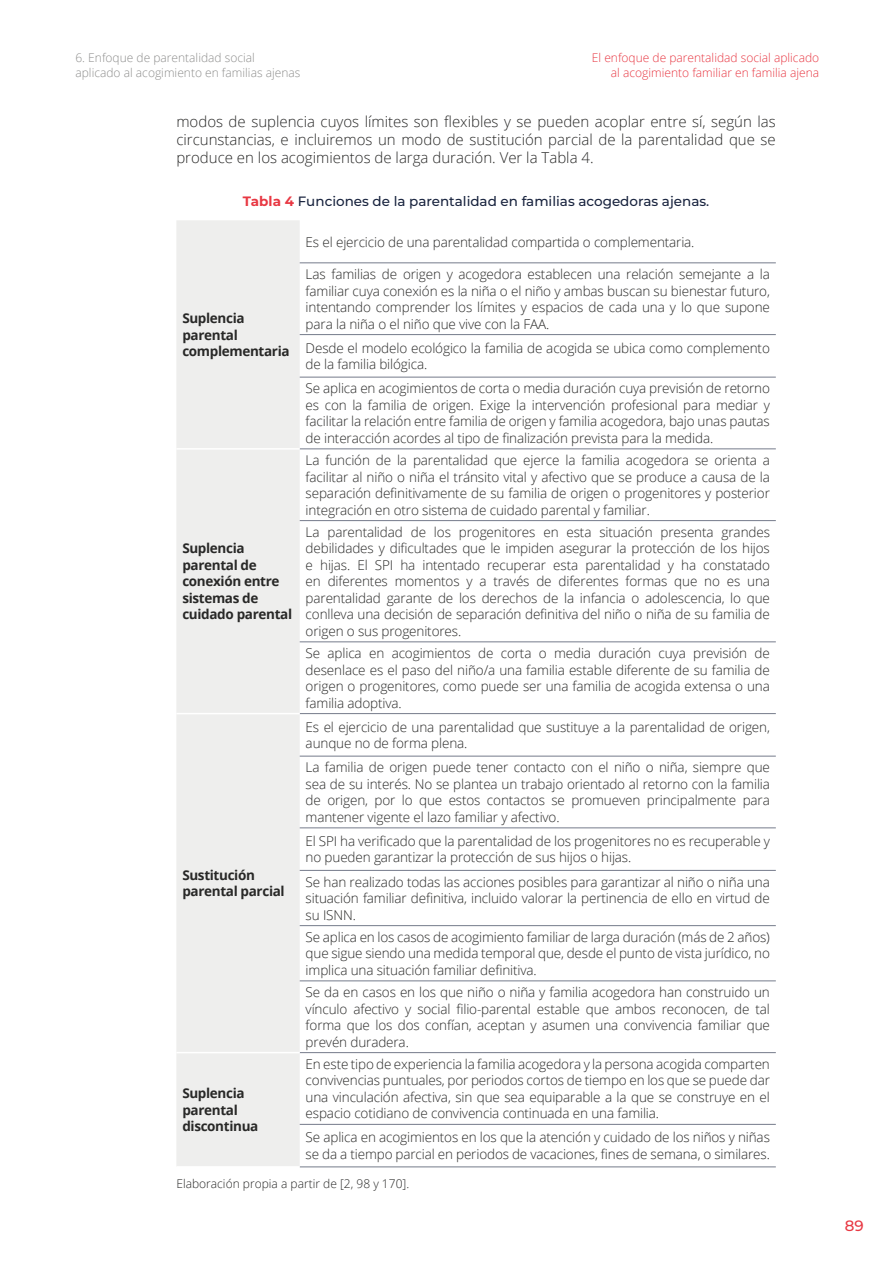
<style>
.page{position:relative;width:893px;height:1263px;background:#fff}
.page>*{position:absolute;margin:0;border:0;box-sizing:border-box;transform-origin:0 0}
.t1{font:300 15px/18px "Open Sans";color:#282827;text-align:justify}
.t2{font:500 15px "Montserrat";color:#e83843}
.t3{font:300 13.5px/16.5px "Open Sans";letter-spacing:-.01em;color:#282827;text-align:justify}
.t4{font:700 13.5px/16.5px "Open Sans";letter-spacing:-.025em;color:#282827}
.t5{font:500 13.5px "Montserrat";color:#18233e}
.t6{font:300 12px/15px "Open Sans";color:#e83843;text-align:right}
.t7{font:300 12px/15px "Open Sans";color:#8e8e8d}
.t8{font:300 12px "Open Sans";color:#282827}
.s1{font-weight:700;color:#e83843}
</style>
<div class="page">
<div style="left:176px;top:220px;width:124px;height:946px;background:#eeeeed"></div>
<hr style="left:300px;top:262px;width:476px;height:1px;background:#757b8b">
<hr style="left:300px;top:334px;width:476px;height:1px;background:#757b8b">
<hr style="left:300px;top:377px;width:476px;height:1px;background:#757b8b">
<hr style="left:300px;top:448px;width:476px;height:1px;background:#757b8b">
<hr style="left:300px;top:520px;width:476px;height:1px;background:#757b8b">
<hr style="left:300px;top:641px;width:476px;height:1px;background:#757b8b">
<hr style="left:300px;top:713px;width:476px;height:1px;background:#757b8b">
<hr style="left:300px;top:756px;width:476px;height:1px;background:#757b8b">
<hr style="left:300px;top:827px;width:476px;height:1px;background:#757b8b">
<hr style="left:300px;top:870px;width:476px;height:1px;background:#757b8b">
<hr style="left:300px;top:925px;width:476px;height:1px;background:#757b8b">
<hr style="left:300px;top:980px;width:476px;height:1px;background:#757b8b">
<hr style="left:300px;top:1052px;width:476px;height:1px;background:#757b8b">
<hr style="left:300px;top:1124px;width:476px;height:1px;background:#757b8b">
<hr style="left:300px;top:1166px;width:476px;height:1px;background:#757b8b">
<hr style="left:176px;top:448px;width:124px;height:2px;background:#fff">
<hr style="left:176px;top:713px;width:124px;height:1px;background:#fff">
<hr style="left:176px;top:1052px;width:124px;height:1px;background:#fff">
<p class="t7" style="left:75px;top:50px;width:226px">6. Enfoque de parentalidad social aplicado al acogimiento en familias ajenas</p>
<p class="t6" style="left:592px;top:50px;width:229px">El enfoque de parentalidad social aplicado al acogimiento familiar en familia ajena</p>
<p class="t1" style="left:176px;top:112px;width:601px">modos de suplencia cuyos límites son flexibles y se pueden acoplar entre sí, según las circunstancias, e incluiremos un modo de sustitución parcial de la parentalidad que se produce en los acogimientos de larga duración. Ver la Tabla 4.</p>
<p class="t5" style="left:243px;top:191px;width:468px"><span class="s1">Tabla 4</span> Funciones de la parentalidad en familias acogedoras ajenas.</p>
<p class="t4" style="left:182px;top:310px;width:109px">Suplencia parental complementaria</p>
<p class="t4" style="left:182px;top:540px;width:111px">Suplencia parental de conexión entre sistemas de cuidado parental</p>
<p class="t4" style="left:182px;top:866px;width:104px">Sustitución parental parcial</p>
<p class="t3" style="left:306px;top:233px;width:390px">Es el ejercicio de una parentalidad compartida o complementaria.</p>
<p class="t3" style="left:306px;top:266px;width:466px">Las familias de origen y acogedora establecen una relación semejante a la familiar cuya conexión es la niña o el niño y ambas buscan su bienestar futuro, intentando comprender los límites y espacios de cada una y lo que supone para la niña o el niño que vive con la FAA.</p>
<p class="t3" style="left:306px;top:339px;width:466px">Desde el modelo ecológico la familia de acogida se ubica como complemento de la familia bilógica.</p>
<p class="t3" style="left:306px;top:380px;width:466px">Se aplica en acogimientos de corta o media duración cuya previsión de retorno es con la familia de origen. Exige la intervención profesional para mediar y facilitar la relación entre familia de origen y familia acogedora, bajo unas pautas de interacción acordes al tipo de finalización prevista para la medida.</p>
<p class="t3" style="left:306px;top:452px;width:466px">La función de la parentalidad que ejerce la familia acogedora se orienta a facilitar al niño o niña el tránsito vital y afectivo que se produce a causa de la separación definitivamente de su familia de origen o progenitores y posterior integración en otro sistema de cuidado parental y familiar.</p>
<p class="t3" style="left:306px;top:523px;width:466px">La parentalidad de los progenitores en esta situación presenta grandes debilidades y dificultades que le impiden asegurar la protección de los hijos e hijas. El SPI ha intentado recuperar esta parentalidad y ha constatado en diferentes momentos y a través de diferentes formas que no es una parentalidad garante de los derechos de la infancia o adolescencia, lo que conlleva una decisión de separación definitiva del niño o niña de su familia de origen o sus progenitores.</p>
<p class="t3" style="left:306px;top:644px;width:466px">Se aplica en acogimientos de corta o media duración cuya previsión de desenlace es el paso del niño/a una familia estable diferente de su familia de origen o progenitores, como puede ser una familia de acogida extensa o una familia adoptiva.</p>
<p class="t3" style="left:306px;top:718px;width:466px">Es el ejercicio de una parentalidad que sustituye a la parentalidad de origen, aunque no de forma plena.</p>
<p class="t3" style="left:306px;top:759px;width:466px">La familia de origen puede tener contacto con el niño o niña, siempre que sea de su interés. No se plantea un trabajo orientado al retorno con la familia de origen, por lo que estos contactos se promueven principalmente para mantener vigente el lazo familiar y afectivo.</p>
<p class="t3" style="left:306px;top:832px;width:466px">El SPI ha verificado que la parentalidad de los progenitores no es recuperable y no pueden garantizar la protección de sus hijos o hijas.</p>
<p class="t3" style="left:306px;top:873px;width:466px">Se han realizado todas las acciones posibles para garantizar al niño o niña una situación familiar definitiva, incluido valorar la pertinencia de ello en virtud de su ISNN.</p>
<p class="t3" style="left:306px;top:928px;width:466px">Se aplica en los casos de acogimiento familiar de larga duración (más de 2 años) que sigue siendo una medida temporal que, desde el punto de vista jurídico, no implica una situación familiar definitiva.</p>
<p class="t3" style="left:306px;top:983px;width:466px">Se da en casos en los que niño o niña y familia acogedora han construido un vínculo afectivo y social filio-parental estable que ambos reconocen, de tal forma que los dos confían, aceptan y asumen una convivencia familiar que prevén duradera.</p>
<p class="t3" style="left:306px;top:1055px;width:466px">En este tipo de experiencia la familia acogedora y la persona acogida comparten convivencias puntuales, por periodos cortos de tiempo en los que se puede dar una vinculación afectiva, sin que sea equiparable a la que se construye en el espacio cotidiano de convivencia continuada en una familia.</p>
<p class="t3" style="left:306px;top:1129px;width:466px">Se aplica en acogimientos en los que la atención y cuidado de los niños y niñas se da a tiempo parcial en periodos de vacaciones, fines de semana, o similares.</p>
<p class="t8" style="left:176px;top:1175px;width:234px">Elaboración propia a partir de [2, 98 y 170].</p>
<p class="t4" style="left:182px;top:1085px;width:78px">Suplencia parental discontinua</p>
<p class="t2" style="left:845px;top:1215px;width:20px">89</p>
</div>
